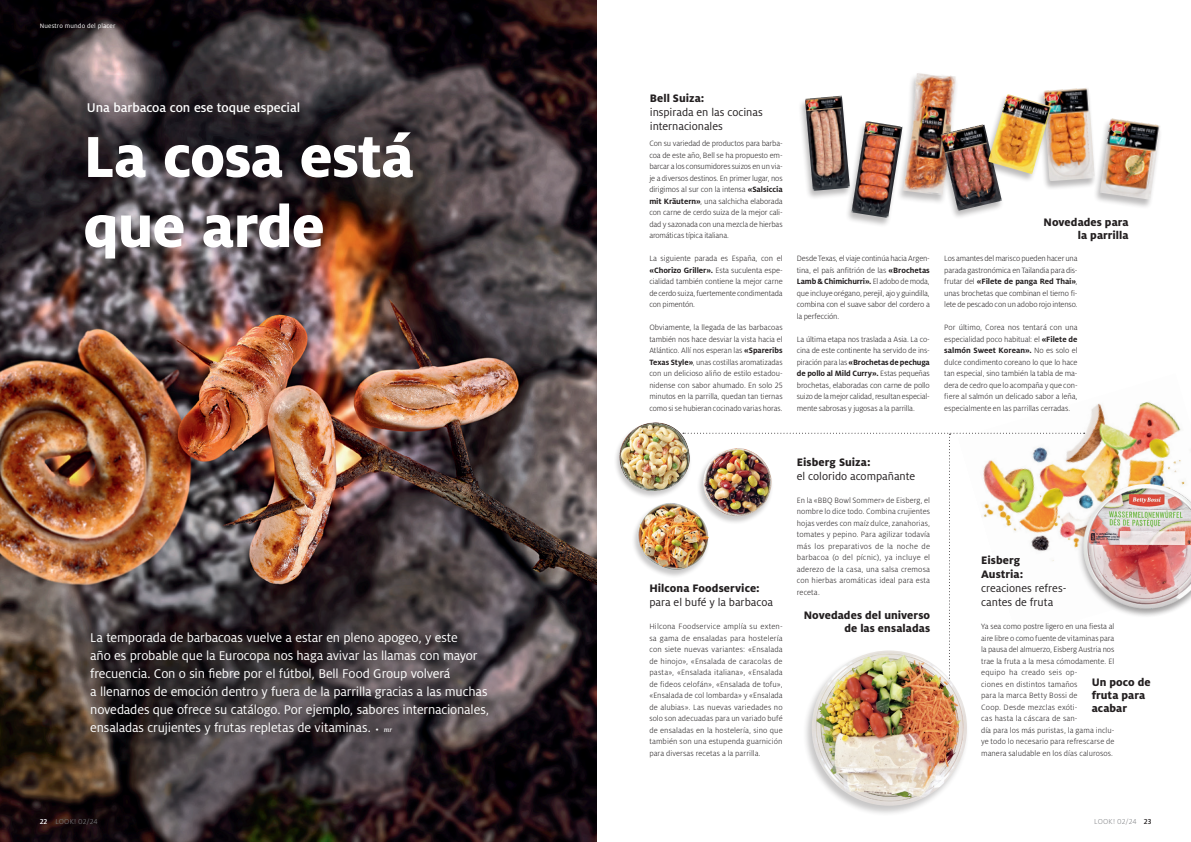
<style>
.page{position:relative;width:1191px;height:842px;background:#fff}
.page>*{position:absolute;margin:0;border:0;box-sizing:border-box;transform-origin:0 0}
.t1{font:800 64px/70px "Milo Pro";letter-spacing:-.015em;color:#fff}
.t2{font:14px/18px "Milo Pro";letter-spacing:-.01em;color:#fff}
.t3{font:500 14px "Milo Pro";letter-spacing:-.005em;color:#fff}
.t4{font:800 12px/13px "Milo Pro";letter-spacing:.005em;color:#231f20;text-align:right}
.t5{font:12px/14px "Milo Pro";color:#231f20}
.t6{font:300 8.5px/11.5px "Milo Pro";letter-spacing:-.005em;color:#231f20;text-align:justify}
.t7{font:300 8px "Milo Pro";letter-spacing:.005em;color:#808285}
.t8{font:7px "Milo Pro";letter-spacing:.02em;color:#fff}
.s1{font-weight:700}
.s2{font-family:"Milo Serif Pro";font-size:8.5px}
.s3{font-family:"Milo Serif Pro";font-weight:500;font-style:italic;font-size:7px}
.s4{font-weight:500;color:#fff}
.s5{font-weight:500;color:#231f20}
</style>
<div class="page">
<img style="left:0;top:0;width:596px;height:842px">
<div style="left:613px;top:422px;width:79px;height:78px;background:#231f20;opacity:.25"></div>
<img style="left:619px;top:422px;width:71px;height:69px">
<div style="left:631px;top:503px;width:80px;height:75px;background:#231f20;opacity:.25"></div>
<img style="left:637px;top:503px;width:46px;height:67px">
<img style="left:957px;top:402px;width:224px;height:45px">
<img style="left:1084px;top:447px;width:107px;height:169px">
<div style="left:1036px;top:88px;width:61px;height:102px;background:#231f20;opacity:.3"></div>
<img style="left:1043px;top:88px;width:51px;height:93px">
<div style="left:895px;top:73px;width:64px;height:132px;background:#231f20;opacity:.3"></div>
<img style="left:896px;top:73px;width:63px;height:123px">
<div style="left:933px;top:124px;width:71px;height:96px;background:#231f20;opacity:.3"></div>
<img style="left:940px;top:124px;width:62px;height:87px">
<div style="left:981px;top:94px;width:72px;height:89px;background:#231f20;opacity:.3"></div>
<img style="left:988px;top:94px;width:63px;height:80px">
<div style="left:844px;top:121px;width:60px;height:106px;background:#231f20;opacity:.3"></div>
<img style="left:851px;top:121px;width:51px;height:97px">
<div style="left:797px;top:96px;width:55px;height:104px;background:#231f20;opacity:.3"></div>
<img style="left:805px;top:96px;width:45px;height:95px">
<div style="left:1093px;top:118px;width:69px;height:91px;background:#231f20;opacity:.3"></div>
<img style="left:1099px;top:118px;width:61px;height:82px">
<svg style="left:683px;top:433px;width:401px;height:215px"></svg>
<div style="left:82px;top:625px;width:415px;height:119px;background:#231f20;opacity:.72"></div>
<div style="left:795px;top:602px;width:143px;height:39px;background:#fff"></div>
<div style="left:802px;top:650px;width:167px;height:167px;background:#231f20;opacity:.25"></div>
<img style="left:811px;top:650px;width:156px;height:156px;border-radius:78px">
<p class="t8" style="left:40px;top:22px;width:77px">Nuestro mundo del placer</p>
<h2 class="t3" style="left:87px;top:100px;width:215px">Una barbacoa con ese toque especial</h2>
<h1 class="t1" style="left:83px;top:121px;width:332px">La cosa está que arde</h1>
<h3 class="t4" style="left:650px;top:91px;width:56px">Bell Suiza:</h3>
<h3 class="t5" style="left:650px;top:105px;width:115px">inspirada en las cocinas internacionales</h3>
<p class="t6" style="left:649px;top:138px;width:135px">Con su variedad de productos para barba&shy;coa de este año, Bell se ha propuesto em&shy;barcar a los consumidores suizos en un via&shy;je a diversos destinos. En primer lugar, nos dirigimos al sur con la intensa <span class="s1">«Salsiccia mit Kräutern»</span>, una salchicha elaborada con carne de cerdo suiza de la mejor cali&shy;dad y sazonada con una mezcla de hierbas aromáticas típica italiana.</p>
<p class="t6" style="left:649px;top:253px;width:135px">La siguiente parada es España, con el <span class="s1">«Chorizo Griller».</span> Esta suculenta espe&shy;cialidad también contiene la mejor carne de cerdo suiza, fuertemente condimentada con pimentón.</p>
<p class="t6" style="left:649px;top:322px;width:135px">Obviamente, la llegada de las barbacoas también nos hace desviar la vista hacia el Atlántico. Allí nos esperan las <span class="s1">«Spareribs Texas Style»</span>, unas costillas aromatizadas con un delicioso aliño de estilo estadou&shy;nidense con sabor ahumado. En solo 25 minutos en la parrilla, quedan tan tiernas como si se hubieran cocinado varias horas.</p>
<p class="t6" style="left:797px;top:253px;width:135px">Desde Texas, el viaje continúa hacia Argen&shy;tina, el país anfitrión de las <span class="s1">«Brochetas Lamb &amp; Chimichurri».</span> El adobo de moda, que incluye orégano, perejil, ajo y guindilla, combina con el suave sabor del cordero a la perfección.</p>
<p class="t6" style="left:797px;top:333px;width:135px">La última etapa nos traslada a Asia. La co&shy;cina de este continente ha servido de ins&shy;piración para las <span class="s1">«Brochetas de pechuga de pollo al Mild Curry».</span> Estas pequeñas brochetas, elaboradas con carne de pollo suizo de la mejor calidad, resultan especial&shy;mente sabrosas y jugosas a la parrilla.</p>
<h3 class="t4" style="left:1043px;top:216px;width:86px">Novedades para la parrilla</h3>
<p class="t6" style="left:944px;top:253px;width:135px">Los amantes del marisco pueden hacer una parada gastronómica en Tailandia para dis&shy;frutar del <span class="s1">«Filete de panga Red Thai»</span>, unas brochetas que combinan el tierno fi&shy;lete de pescado con un adobo rojo intenso.</p>
<p class="t6" style="left:944px;top:322px;width:135px">Por último, Corea nos tentará con una especialidad poco habitual: el <span class="s1">«Filete de salmón Sweet Korean».</span> No es solo el dulce condimento coreano lo que lo hace tan especial, sino también la tabla de ma&shy;dera de cedro que lo acompaña y que con&shy;fiere al salmón un delicado sabor a leña, especialmente en las parrillas cerradas.</p>
<h3 class="t4" style="left:649px;top:582px;width:112px">Hilcona Foodservice:</h3>
<h3 class="t5" style="left:649px;top:595px;width:125px">para el bufé y la barbacoa</h3>
<p class="t2" style="left:90px;top:629px;width:400px">La temporada de barbacoas vuelve a estar en pleno apogeo, y este<br>año es probable que la Eurocopa nos haga avivar las llamas con mayor frecuencia. Con o sin fiebre por el fútbol, Bell Food Group volverá<br>a llenarnos de emoción dentro y fuera de la parrilla gracias a las muchas novedades que ofrece su catálogo. Por ejemplo, sabores internacionales, ensaladas crujientes y frutas repletas de vitaminas. <span class="s2">•</span> <span class="s3">mr</span></p>
<p class="t6" style="left:649px;top:621px;width:135px">Hilcona Foodservice amplía su exten&shy;sa gama de ensaladas para hostelería con siete nuevas variantes: «Ensalada de hinojo», «Ensalada de caracolas de pasta», «Ensalada italiana», «Ensalada de fideos celofán», «Ensalada de tofu», «Ensalada de col lombarda» y «Ensalada de alubias». Las nuevas variedades no solo son adecuadas para un variado bufé de ensaladas en la hostelería, sino que también son una estupenda guarnición para diversas recetas a la parrilla.</p>
<h3 class="t4" style="left:797px;top:456px;width:75px">Eisberg Suiza:</h3>
<h3 class="t5" style="left:797px;top:470px;width:120px">el colorido acompañante</h3>
<p class="t6" style="left:797px;top:494px;width:135px">En la «BBQ Bowl Sommer» de Eisberg, el nombre lo dice todo. Combina crujientes hojas verdes con maíz dulce, zanahorias, tomates y pepino. Para agilizar todavía más los preparativos de la noche de barbacoa (o del pícnic), ya incluye el aderezo de la casa, una salsa cremosa con hierbas aromáticas ideal para esta receta.</p>
<h3 class="t4" style="left:803px;top:609px;width:128px">Novedades del universo de las ensaladas</h3>
<h3 class="t4" style="left:981px;top:553px;width:44px;line-height:14px;text-align:left">Eisberg<br>Austria:</h3>
<h3 class="t5" style="left:981px;top:582px;width:87px">creaciones refres&shy;cantes de fruta</h3>
<p class="t6" style="left:981px;top:621px;width:135px;text-align:left">Ya sea como postre ligero en una fiesta al aire libre o como fuente de vitaminas para la pausa del almuerzo, Eisberg Austria nos trae la fruta a la mesa cómodamente. El equipo ha creado seis op-<br>ciones en distintos tamaños<br>para la marca Betty Bossi de<br>Coop. Desde mezclas exóti-<br>cas hasta la cáscara de san-<br>día para los más puristas, la gama inclu&shy;ye todo lo necesario para refrescarse de manera saludable en los días calurosos.</p>
<h3 class="t4" style="left:1091px;top:675px;width:61px;text-align:left">Un poco de fruta para acabar</h3>
<p class="t7" style="left:40px;top:817px;width:60px"><span class="s4">22</span> LOOK! 02/24</p>
<p class="t7" style="left:1094px;top:817px;width:59px">LOOK! 02/24 <span class="s5">23</span></p>
</div>
